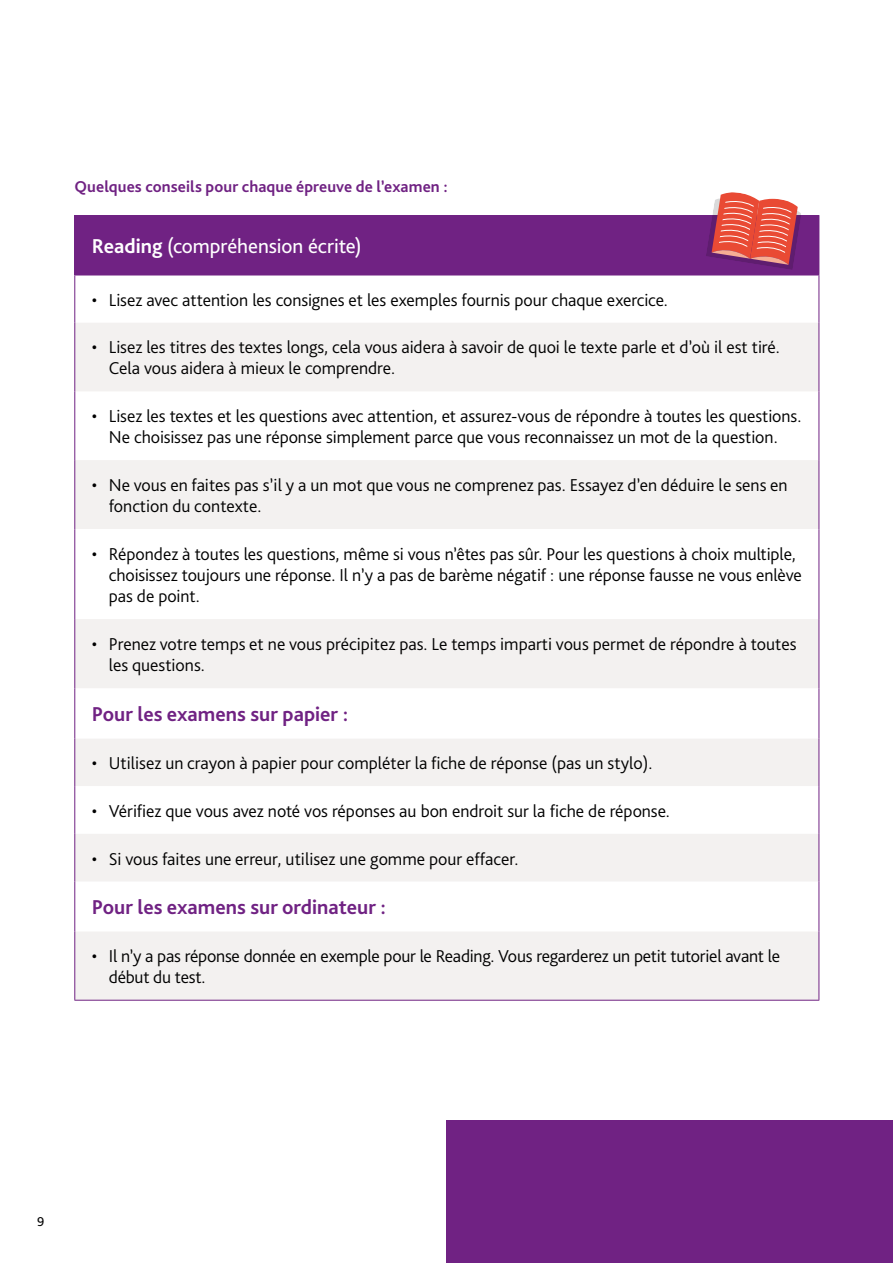
<style>
.page{position:relative;width:893px;height:1263px;background:#fff}
.page>*{position:absolute;margin:0;border:0;box-sizing:border-box;transform-origin:0 0}
.t1{font:700 21px "Bliss Pro";color:#702283}
.t2{font:21px "Bliss Pro";color:#fff}
.t3{font:300 18px/21px "Bliss Pro";color:#000}
.t4{font:700 16.5px "Bliss Pro";letter-spacing:.005em;color:#702283}
.t5{font:13.5px "Bliss Pro";color:#000}
.s1{font-weight:700}
</style>
<div class="page">
<div style="left:446px;top:1120px;width:447px;height:143px;background:#702283"></div>
<div style="left:75px;top:215px;width:744px;height:60px;background:#702283"></div>
<svg style="left:75px;top:323px;width:744px;height:365px;fill:#f3f1f0"></svg>
<div style="left:75px;top:529px;width:744px;height:90px;background:#fff"></div>
<svg style="left:75px;top:688px;width:744px;height:146px"></svg>
<svg style="left:75px;top:834px;width:744px;height:166px;fill:#f3f1f0"></svg>
<hr style="left:74px;top:275px;width:1px;height:48px;background:#702283">
<hr style="left:819px;top:275px;width:1px;height:48px;background:#702283">
<hr style="left:74px;top:323px;width:1px;height:68px;background:#702283">
<hr style="left:819px;top:323px;width:1px;height:68px;background:#702283">
<hr style="left:74px;top:391px;width:1px;height:69px;background:#702283">
<hr style="left:819px;top:391px;width:1px;height:69px;background:#702283">
<hr style="left:74px;top:460px;width:1px;height:69px;background:#702283">
<hr style="left:819px;top:460px;width:1px;height:69px;background:#702283">
<hr style="left:74px;top:529px;width:1px;height:90px;background:#702283">
<hr style="left:819px;top:529px;width:1px;height:90px;background:#702283">
<hr style="left:74px;top:619px;width:1px;height:69px;background:#702283">
<hr style="left:819px;top:619px;width:1px;height:69px;background:#702283">
<hr style="left:74px;top:688px;width:1px;height:50px;background:#702283">
<hr style="left:819px;top:688px;width:1px;height:50px;background:#702283">
<hr style="left:74px;top:738px;width:1px;height:48px;background:#702283">
<hr style="left:819px;top:738px;width:1px;height:48px;background:#702283">
<hr style="left:74px;top:786px;width:1px;height:48px;background:#702283">
<hr style="left:819px;top:786px;width:1px;height:48px;background:#702283">
<hr style="left:74px;top:834px;width:1px;height:47px;background:#702283">
<hr style="left:819px;top:834px;width:1px;height:47px;background:#702283">
<hr style="left:74px;top:881px;width:1px;height:50px;background:#702283">
<hr style="left:819px;top:881px;width:1px;height:50px;background:#702283">
<hr style="left:74px;top:215px;width:1px;height:60px;background:#702283">
<hr style="left:819px;top:215px;width:1px;height:60px;background:#702283">
<hr style="left:74px;top:275px;width:745px;height:1px;background:#702283">
<hr style="left:74px;top:931px;width:1px;height:69px;background:#702283">
<hr style="left:819px;top:931px;width:1px;height:69px;background:#702283">
<hr style="left:74px;top:1000px;width:745px;height:1px;background:#702283">
<svg style="left:706px;top:192px;width:95px;height:78px"></svg>
<p class="t4" style="left:74px;top:176px;width:375px">Quelques conseils pour chaque épreuve de l’examen :</p>
<p class="t2" style="left:92px;top:233px;width:271px"><span class="s1">Reading</span> (compréhension écrite)</p>
<p class="t3" style="left:92px;top:289px;width:578px">• Lisez avec attention les consignes et les exemples fournis pour chaque exercice.</p>
<p class="t3" style="left:109px;top:337px;width:672px;text-indent:-17px">• Lisez les titres des textes longs, cela vous aidera à savoir de quoi le texte parle et d’où il est tiré.<br>Cela vous aidera à mieux le comprendre.</p>
<p class="t3" style="left:92px;top:406px;width:711px;text-align:center">• Lisez les textes et les questions avec attention, et assurez-vous de répondre à toutes les questions.<br>Ne choisissez pas une réponse simplement parce que vous reconnaissez un mot de la question.</p>
<p class="t3" style="left:109px;top:474px;width:680px;line-height:21.6px;text-indent:-17px">• Ne vous en faites pas s’il y a un mot que vous ne comprenez pas. Essayez d’en déduire le sens en fonction du contexte.</p>
<p class="t3" style="left:109px;top:544px;width:694px;text-indent:-17px">• Répondez à toutes les questions, même si vous n’êtes pas sûr. Pour les questions à choix multiple, choisissez toujours une réponse. Il n’y a pas de barème négatif : une réponse fausse ne vous enlève pas de point.</p>
<p class="t3" style="left:109px;top:633px;width:689px;line-height:21.6px;text-indent:-17px">• Prenez votre temps et ne vous précipitez pas. Le temps imparti vous permet de répondre à toutes les questions.</p>
<p class="t1" style="left:92px;top:701px;width:258px">Pour les examens sur papier :</p>
<p class="t3" style="left:92px;top:752px;width:562px">• Utilisez un crayon à papier pour compléter la fiche de réponse (pas un stylo).</p>
<p class="t3" style="left:92px;top:800px;width:580px">• Vérifiez que vous avez noté vos réponses au bon endroit sur la fiche de réponse.</p>
<p class="t3" style="left:92px;top:848px;width:428px">• Si vous faites une erreur, utilisez une gomme pour effacer.</p>
<p class="t1" style="left:92px;top:894px;width:296px">Pour les examens sur ordinateur :</p>
<p class="t3" style="left:109px;top:946px;width:673px;text-indent:-17px">• Il n’y a pas réponse donnée en exemple pour le Reading. Vous regarderez un petit tutoriel avant le début du test.</p>
<p class="t5" style="left:37px;top:1213px;width:9px">9</p>
</div>
